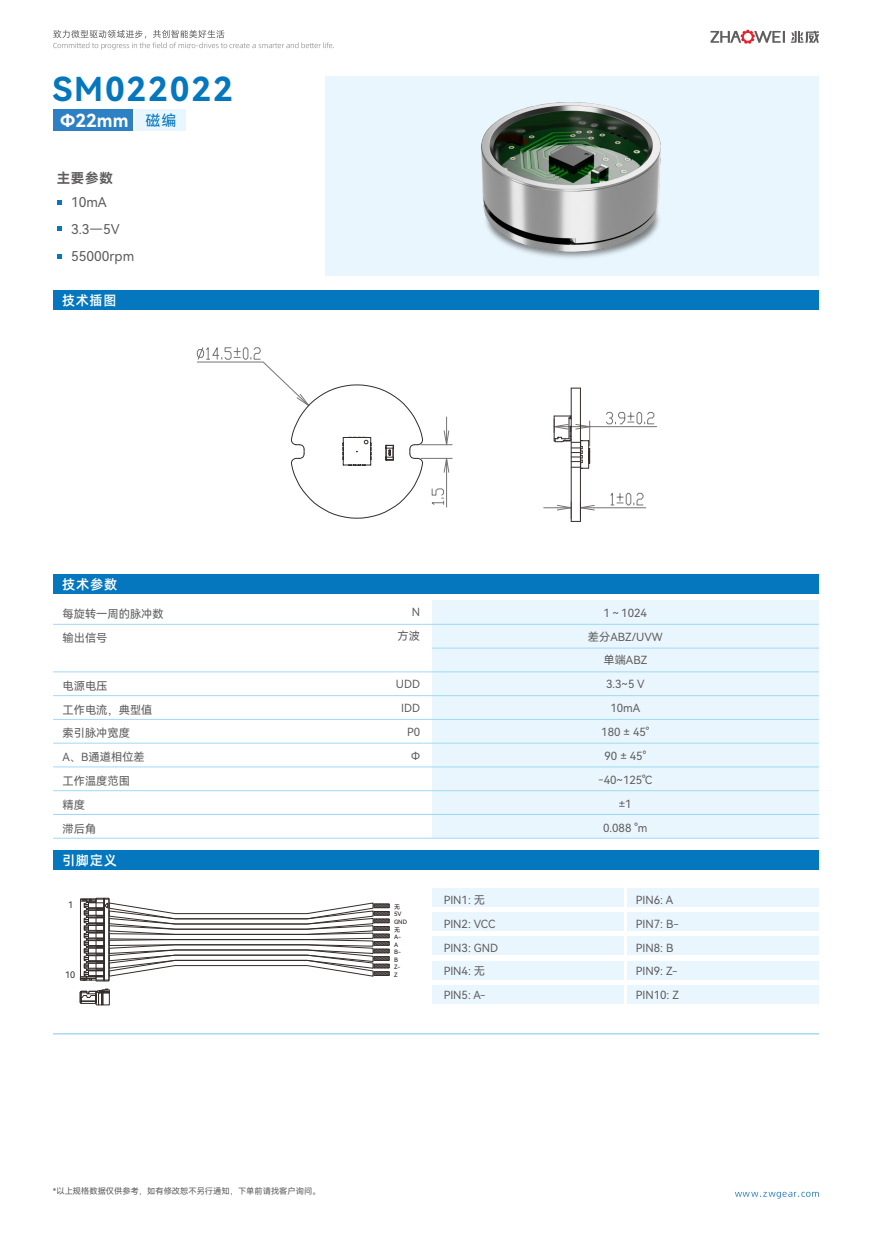
<style>
.page{position:relative;width:872px;height:1234px;background:#fff}
.page>*{position:absolute;margin:0;border:0;box-sizing:border-box;transform-origin:0 0}
.t1{font:33px "Harmony OS Sans SC Bold";letter-spacing:.055em;color:#0477be}
.t2{font:18px "Harmony OS Sans SC Bold";color:#fefefe}
.t3{font:13.5px/26.8px "Harmony OS Sans SC";color:#5f5d5d}
.t4{font:13.5px "Alibaba Pu Hui Ti M";letter-spacing:.05em;color:#fefefe}
.t5{font:13.5px "Harmony OS Sans SC Bold";color:#5f5d5d}
.t6{font:11.25px/23.9px "Harmony OS Sans SC";color:#5f5d5d}
.t7{font:9px "Harmony OS Sans";color:#332c2b}
.t8{font:8.25px "Harmony OS Sans SC";color:#5f5d5d}
.t9{font:6px/7.5px "Harmony OS Sans SC Medium";color:#332c2b}
.s1{font-family:"Harmony OS Sans SC";font-size:15px;color:#0477be}
</style>
<div class="page">
<svg style="left:791px;top:31px;width:28px;height:12px"></svg>
<svg style="left:710px;top:30px;width:75px;height:14px"></svg>
<svg style="left:735px;top:1191px;width:84px;height:7px"></svg>
<div style="left:432px;top:600px;width:387px;height:237px;background:#eaf6fd"></div>
<hr style="left:432px;top:647px;width:387px;height:1px;background:#a0d9f6">
<div style="left:325px;top:76px;width:494px;height:200px;background:#eaf6fd"></div>
<div style="left:135px;top:110px;width:51px;height:21px;background:#eaf6fd"></div>
<div style="left:53px;top:110px;width:79px;height:21px;background:#2d80c3"></div>
<svg style="left:57px;top:201px;width:5px;height:4px"></svg>
<svg style="left:57px;top:226px;width:5px;height:4px"></svg>
<svg style="left:57px;top:254px;width:5px;height:4px"></svg>
<div style="left:53px;top:291px;width:766px;height:19px;background:#0477be"></div>
<hr style="left:594px;top:507px;width:52px;height:1px;background:#757475">
<svg style="left:610px;top:492px;width:33px;height:13px"></svg>
<hr style="left:589px;top:426px;width:67px;height:1px;background:#757475">
<svg style="left:606px;top:412px;width:48px;height:12px"></svg>
<hr style="left:421px;top:444px;width:31px;height:1px;background:#757475">
<hr style="left:421px;top:458px;width:31px;height:1px;background:#757475">
<hr style="left:446px;top:472px;width:1px;height:35px;background:#757475">
<svg style="left:444px;top:417px;width:5px;height:29px"></svg>
<svg style="left:444px;top:457px;width:5px;height:15px"></svg>
<svg style="left:431px;top:488px;width:13px;height:17px"></svg>
<hr style="left:580px;top:388px;width:1px;height:133px;background:#332c2b">
<hr style="left:571px;top:388px;width:1px;height:133px;background:#332c2b">
<svg style="left:544px;top:502px;width:51px;height:20px"></svg>
<svg style="left:553px;top:415px;width:39px;height:54px"></svg>
<svg style="left:197px;top:347px;width:226px;height:171px"></svg>
<img style="left:523px;top:251px;width:99px;height:7px">
<img style="left:481px;top:103px;width:179px;height:148px">
<hr style="left:53px;top:624px;width:766px;height:1px;background:#a0d9f6">
<hr style="left:53px;top:671px;width:766px;height:1px;background:#a0d9f6">
<hr style="left:53px;top:695px;width:766px;height:1px;background:#a0d9f6">
<hr style="left:53px;top:719px;width:766px;height:1px;background:#a0d9f6">
<hr style="left:53px;top:742px;width:766px;height:1px;background:#a0d9f6">
<hr style="left:53px;top:766px;width:766px;height:1px;background:#a0d9f6">
<hr style="left:53px;top:790px;width:766px;height:1px;background:#a0d9f6">
<div style="left:53px;top:574px;width:766px;height:19px;background:#0477be"></div>
<div style="left:53px;top:850px;width:766px;height:19px;background:#0477be"></div>
<hr style="left:53px;top:837px;width:766px;height:1px;background:#a0d9f6">
<hr style="left:53px;top:814px;width:766px;height:1px;background:#a0d9f6">
<div style="left:432px;top:888px;width:191px;height:19px;background:#eaf6fd"></div>
<div style="left:432px;top:912px;width:191px;height:19px;background:#eaf6fd"></div>
<div style="left:432px;top:936px;width:191px;height:19px;background:#eaf6fd"></div>
<div style="left:432px;top:960px;width:191px;height:19px;background:#eaf6fd"></div>
<div style="left:432px;top:984px;width:191px;height:19px;background:#eaf6fd"></div>
<div style="left:627px;top:888px;width:192px;height:19px;background:#eaf6fd"></div>
<div style="left:627px;top:912px;width:192px;height:19px;background:#eaf6fd"></div>
<div style="left:627px;top:936px;width:192px;height:19px;background:#eaf6fd"></div>
<div style="left:627px;top:960px;width:192px;height:19px;background:#eaf6fd"></div>
<div style="left:627px;top:984px;width:192px;height:19px;background:#eaf6fd"></div>
<hr style="left:53px;top:1033px;width:766px;height:1px;background:#a0d9f6">
<svg style="left:80px;top:897px;width:310px;height:84px"></svg>
<svg style="left:79px;top:988px;width:31px;height:17px"></svg>
<svg style="left:53px;top:30px;width:281px;height:20px"></svg>
<h1 class="t1" style="left:53px;top:73px;width:181px">SM022022</h1>
<h2 class="t2" style="left:60px;top:112px;width:118px">Φ22mm <span class="s1">磁编</span></h2>
<p class="t5" style="left:57px;top:172px;width:58px">主要参数</p>
<p class="t3" style="left:71px;top:188px;width:65px">10mA<br>3.3—5V<br>55000rpm</p>
<p class="t4" style="left:62px;top:293px;width:56px">技术插图</p>
<p class="t4" style="left:62px;top:577px;width:57px">技术参数</p>
<p class="t6" style="left:62px;top:601px;width:103px">每旋转一周的脉冲数输出信号</p>
<p class="t6" style="left:62px;top:673px;width:92px">电源电压<br>工作电流，典型值索引脉冲宽度<br>A、B通道相位差工作温度范围<br>精度<br>滞后角</p>
<p class="t4" style="left:62px;top:853px;width:57px">引脚定义</p>
<p class="t7" style="left:68px;top:898px;width:7px">1</p>
<p class="t7" style="left:65px;top:967px;width:12px">10</p>
<p class="t8" style="left:53px;top:1184px;width:269px">*以上规格数据仅供参考，如有修改恕不另行通知，下单前请找客户询问。</p>
<p class="t6" style="left:397px;top:600px;width:24px;text-align:right">N<br>方波</p>
<p class="t6" style="left:396px;top:671px;width:26px;text-align:right">UDD<br>IDD<br>P0<br>Φ</p>
<p class="t6" style="left:588px;top:600px;width:76px;text-align:center">1～1024<br>差分ABZ/UVW单端ABZ<br>3.3~5 V<br>10mA<br>180 ± 45°<br>90 ± 45° ﹣40~125℃<br>±1<br>0.088 °m</p>
<p class="t9" style="left:394px;top:902px;width:15px">无<br>5V<br>GND无<br>A-<br>A<br>B-<br>B<br>Z-<br>Z</p>
<p class="t6" style="left:443px;top:887px;width:56px">PIN1: 无<br>PIN2: VCC<br>PIN3: GND<br>PIN4: 无<br>PIN5: A-</p>
<p class="t6" style="left:636px;top:887px;width:45px">PIN6: A<br>PIN7: B-<br>PIN8: B<br>PIN9: Z-<br>PIN10: Z</p>
</div>
